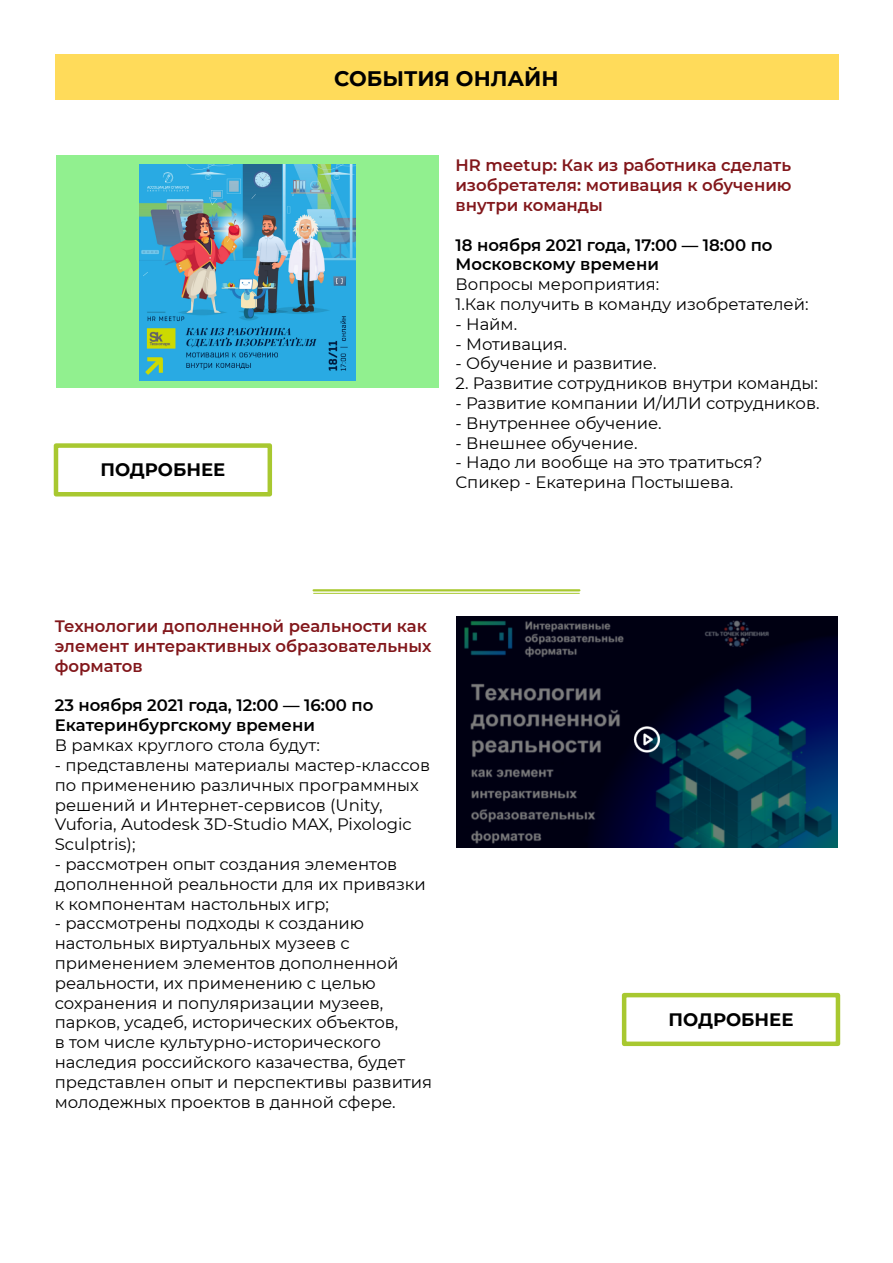
<style>
.page{position:relative;width:893px;height:1263px;background:#fff}
.page>*{position:absolute;margin:0;border:0;box-sizing:border-box;transform-origin:0 0}
.t1{font:700 21px "Montserrat";color:#000}
.t2{font:700 18px "Montserrat";color:#000}
.t3{font:16.5px/19.8px "Montserrat";color:#000}
.t4{font:600 16.5px/19.8px "Montserrat";color:#82171b;text-align:justify}
.t5{font:600 16.5px/19.8px "Montserrat";color:#000}
</style>
<div class="page">
<div style="left:55px;top:54px;width:783px;height:45px;background:#ffdb5a"></div>
<div style="left:54px;top:443px;width:218px;height:53px;border:4px solid #a8c830"></div>
<hr style="left:314px;top:589px;width:265px;height:2px;background:#a8c830">
<hr style="left:314px;top:593px;width:265px;height:1px;background:#a8c830">
<div style="left:622px;top:993px;width:218px;height:53px;border:4px solid #a8c830"></div>
<div style="left:56px;top:155px;width:382px;height:233px;background:#91f08f"></div>
<img style="left:139px;top:164px;width:216px;height:216px">
<img style="left:457px;top:616px;width:381px;height:231px">
<p class="t2" style="left:100px;top:457px;width:126px">ПОДРОБНЕЕ</p>
<p class="t1" style="left:334px;top:63px;width:226px">СОБЫТИЯ ОНЛАЙН</p>
<p class="t4" style="left:455px;top:155px;width:338px">HR meetup: Как из работника сделать изобретателя: мотивация к обучению внутри команды</p>
<p class="t5" style="left:455px;top:234px;width:319px">18 ноября 2021 года, 17:00 — 18:00 по<br>Московскому времени</p>
<p class="t3" style="left:455px;top:274px;width:355px">Вопросы мероприятия:<br>1.Как получить в команду изобретателей:</p>
<p class="t3" style="left:455px;top:313px;width:63px">- Найм.</p>
<p class="t3" style="left:455px;top:333px;width:113px">- Мотивация.</p>
<p class="t3" style="left:455px;top:353px;width:203px">- Обучение и развитие.</p>
<p class="t3" style="left:455px;top:373px;width:364px">2. Развитие сотрудников внутри команды:</p>
<p class="t3" style="left:455px;top:393px;width:366px">- Развитие компании И/ИЛИ сотрудников.</p>
<p class="t3" style="left:455px;top:412px;width:208px">- Внутреннее обучение.</p>
<p class="t3" style="left:455px;top:432px;width:184px">- Внешнее обучение.</p>
<p class="t3" style="left:455px;top:452px;width:309px">- Надо ли вообще на это тратиться?<br>Спикер - Екатерина Постышева.</p>
<p class="t4" style="left:55px;top:616px;width:378px;text-align:left">Технологии дополненной реальности как элемент интерактивных образовательных форматов</p>
<p class="t5" style="left:55px;top:695px;width:320px">23 ноября 2021 года, 12:00 — 16:00 по<br>Екатеринбургскому времени</p>
<p class="t3" style="left:55px;top:735px;width:267px">В рамках круглого стола будут:</p>
<p class="t3" style="left:55px;top:754px;width:377px">- представлены материалы мастер-классов по применению различных программных решений и Интернет-сервисов (Unity, Vuforia, Autodesk 3D-Studio MAX, Pixologic Sculptris);</p>
<p class="t3" style="left:55px;top:853px;width:373px">- рассмотрен опыт создания элементов дополненной реальности для их привязки к компонентам настольных игр;</p>
<p class="t3" style="left:55px;top:913px;width:379px">- рассмотрены подходы к созданию настольных виртуальных музеев с применением элементов дополненной реальности, их применению с целью сохранения и популяризации музеев, парков, усадеб, исторических объектов,<br>в том числе культурно-исторического наследия российского казачества, будет представлен опыт и перспективы развития молодежных проектов в данной сфере.</p>
<p class="t2" style="left:669px;top:1006px;width:126px">ПОДРОБНЕЕ</p>
</div>
